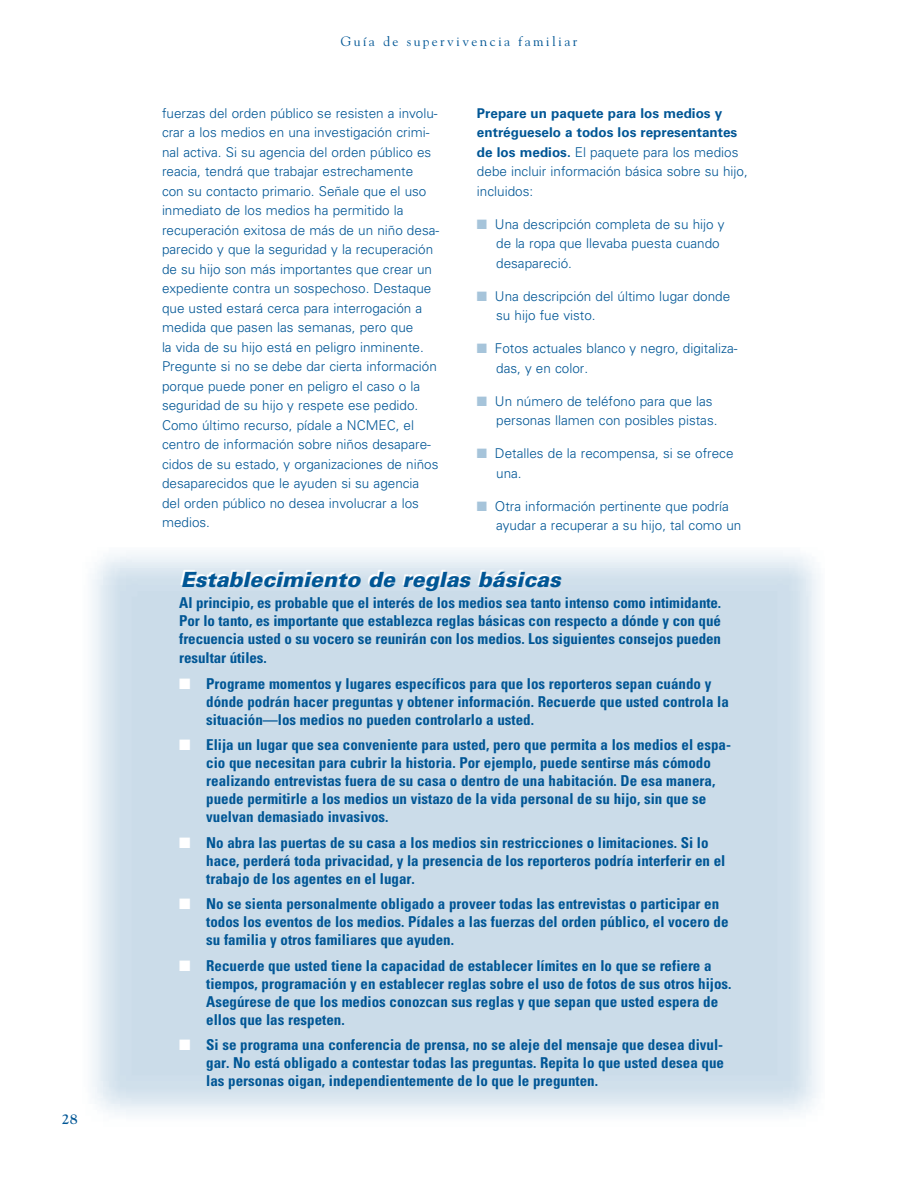
<style>
.page{position:relative;width:918px;height:1188px;background:#fff}
.page>*{position:absolute;margin:0;border:0;box-sizing:border-box;transform-origin:0 0}
.t1{font:italic 900 21px "Univers LT Std";color:#005695}
.t2{font:700 condensed 15px/18px "Univers LT Std";color:#005695}
.t3{font:700 14.25px "Goudy Std";color:#005695}
.t4{font:300 13.5px/19.5px "Univers LT Std";color:#005695}
.t5{font:700 13.5px/19.5px "Univers LT Std";color:#005695}
.t6{font:13.5px "Goudy Std";letter-spacing:.175em;color:#005695}
.s1{font-weight:300}
.s2{color:#a6c4da}
.s3{color:#fff}
</style>
<div class="page">
<p class="t3" style="left:62px;top:1111px;width:17px">28</p>
<p class="t6" style="left:341px;top:33px;width:238px">Guía de supervivencia familiar</p>
<p class="t4" style="left:162px;top:103px;width:279px">fuerzas del orden público se resisten a involu&shy;crar a los medios en una investigación crimi&shy;nal activa. Si su agencia del orden público es reacia, tendrá que trabajar estrechamente<br>con su contacto primario. Señale que el uso inmediato de los medios ha permitido la recuperación exitosa de más de un niño desa&shy;parecido y que la seguridad y la recuperación de su hijo son más importantes que crear un expediente contra un sospechoso. Destaque que usted estará cerca para interrogación a medida que pasen las semanas, pero que<br>la vida de su hijo está en peligro inminente.<br>Pregunte si no se debe dar cierta información porque puede poner en peligro el caso o la seguridad de su hijo y respete ese pedido.<br>Como último recurso, pídale a NCMEC, el centro de información sobre niños desapare&shy;cidos de su estado, y organizaciones de niños desaparecidos que le ayuden si su agencia del orden público no desea involucrar a los medios.</p>
<p class="t5" style="left:477px;top:103px;width:272px">Prepare un paquete para los medios y entrégueselo a todos los representantes de los medios. <span class="s1">El paquete para los medios debe incluir información básica sobre su hijo, incluidos:</span></p>
<p class="t4" style="left:496px;top:214px;width:230px;text-indent:-19px"><span class="s2">■</span> Una descripción completa de su hijo y de la ropa que llevaba puesta cuando desapareció.</p>
<p class="t4" style="left:496px;top:286px;width:236px;text-indent:-19px"><span class="s2">■</span> Una descripción del último lugar donde su hijo fue visto.</p>
<p class="t4" style="left:496px;top:339px;width:243px;text-indent:-19px"><span class="s2">■</span> Fotos actuales blanco y negro, digitaliza&shy;das, y en color.</p>
<p class="t4" style="left:496px;top:391px;width:223px;text-indent:-19px"><span class="s2">■</span> Un número de teléfono para que las personas llamen con posibles pistas.</p>
<p class="t4" style="left:496px;top:444px;width:239px;text-indent:-19px"><span class="s2">■</span> Detalles de la recompensa, si se ofrece una.</p>
<p class="t4" style="left:496px;top:496px;width:247px;text-indent:-19px"><span class="s2">■</span> Otra información pertinente que podría ayudar a recuperar a su hijo, tal como un</p>
<p class="t1" style="left:181px;top:566px;width:382px">Establecimiento de reglas básicas</p>
<p class="t2" style="left:179px;top:594px;width:544px;text-align:justify">Al principio, es probable que el interés de los medios sea tanto intenso como intimidante.<br>Por lo tanto, es importante que establezca reglas básicas con respecto a dónde y con qué frecuencia usted o su vocero se reunirán con los medios. Los siguientes consejos pueden</p>
<p class="t2" style="left:179px;top:649px;width:89px">resultar útiles.</p>
<p class="t2" style="left:206px;top:675px;width:524px;text-indent:-27px"><span class="s3">■</span> Programe momentos y lugares específicos para que los reporteros sepan cuándo y dónde podrán hacer preguntas y obtener información. Recuerde que usted controla la situación—los medios no pueden controlarlo a usted.</p>
<p class="t2" style="left:206px;top:736px;width:526px;text-indent:-27px"><span class="s3">■</span> Elija un lugar que sea conveniente para usted, pero que permita a los medios el espa&shy;cio que necesitan para cubrir la historia. Por ejemplo, puede sentirse más cómodo realizando entrevistas fuera de su casa o dentro de una habitación. De esa manera, puede permitirle a los medios un vistazo de la vida personal de su hijo, sin que se vuelvan demasiado invasivos.</p>
<p class="t2" style="left:206px;top:834px;width:521px;text-indent:-27px"><span class="s3">■</span> No abra las puertas de su casa a los medios sin restricciones o limitaciones. Si lo hace, perderá toda privacidad, y la presencia de los reporteros podría interferir en el trabajo de los agentes en el lugar.</p>
<p class="t2" style="left:206px;top:895px;width:524px;text-indent:-27px"><span class="s3">■</span> No se sienta personalmente obligado a proveer todas las entrevistas o participar en todos los eventos de los medios. Pídales a las fuerzas del orden público, el vocero de su familia y otros familiares que ayuden.</p>
<p class="t2" style="left:206px;top:957px;width:527px;text-indent:-27px"><span class="s3">■</span> Recuerde que usted tiene la capacidad de establecer límites en lo que se refiere a tiempos, programación y en establecer reglas sobre el uso de fotos de sus otros hijos.<br>Asegúrese de que los medios conozcan sus reglas y que sepan que usted espera de ellos que las respeten.</p>
<p class="t2" style="left:206px;top:1036px;width:519px;text-align:justify;text-indent:-27px"><span class="s3">■</span> Si se programa una conferencia de prensa, no se aleje del mensaje que desea divul&shy;gar. No está obligado a contestar todas las preguntas. Repita lo que usted desea que las personas oigan, independientemente de lo que le pregunten.</p>
</div>
